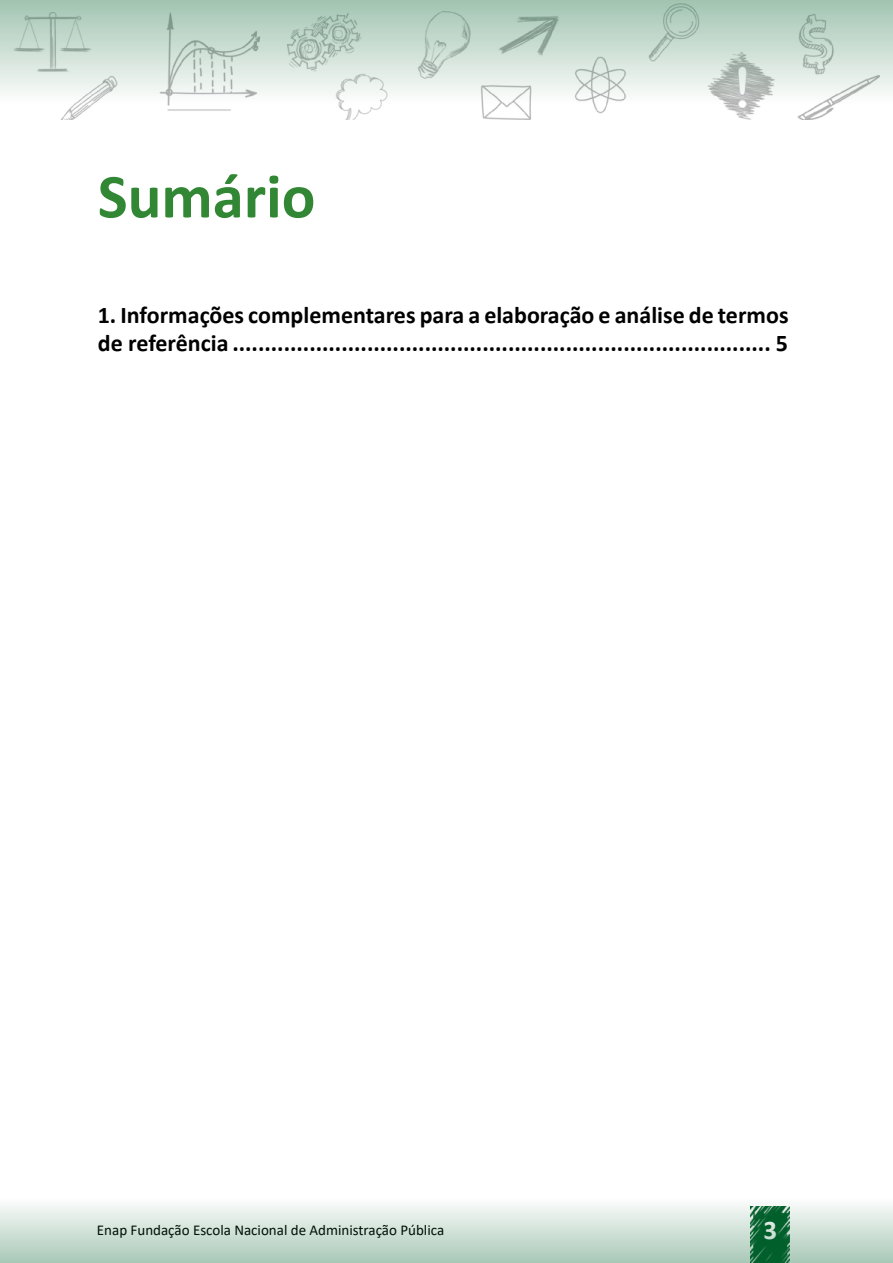
<style>
.page{position:relative;width:893px;height:1263px;background:#fff}
.page>*{position:absolute;margin:0;border:0;box-sizing:border-box;transform-origin:0 0}
.t1{font:700 63px "Calibri";color:#328734}
.t2{font:700 27px "Calibri";color:#fff}
.t3{font:700 24px/28.8px "Calibri";color:#000}
.t4{font:15px "Calibri";color:#000}
</style>
<div class="page">
<svg style="left:0;top:0;width:893px;height:120px"></svg>
<svg style="left:0;top:1205px;width:893px;height:58px;background:#c6dacf"></svg>
<h1 class="t1" style="left:98px;top:152px;width:219px">Sumário</h1>
<p class="t3" style="left:98px;top:300px;width:692px">1. Informações complementares para a elaboração e análise de termos de referência .................................................................................... 5</p>
<p class="t4" style="left:97px;top:1220px;width:349px">Enap Fundação Escola Nacional de Administração Pública</p>
<p class="t2" style="left:763px;top:1210px;width:15px">3</p>
</div>
